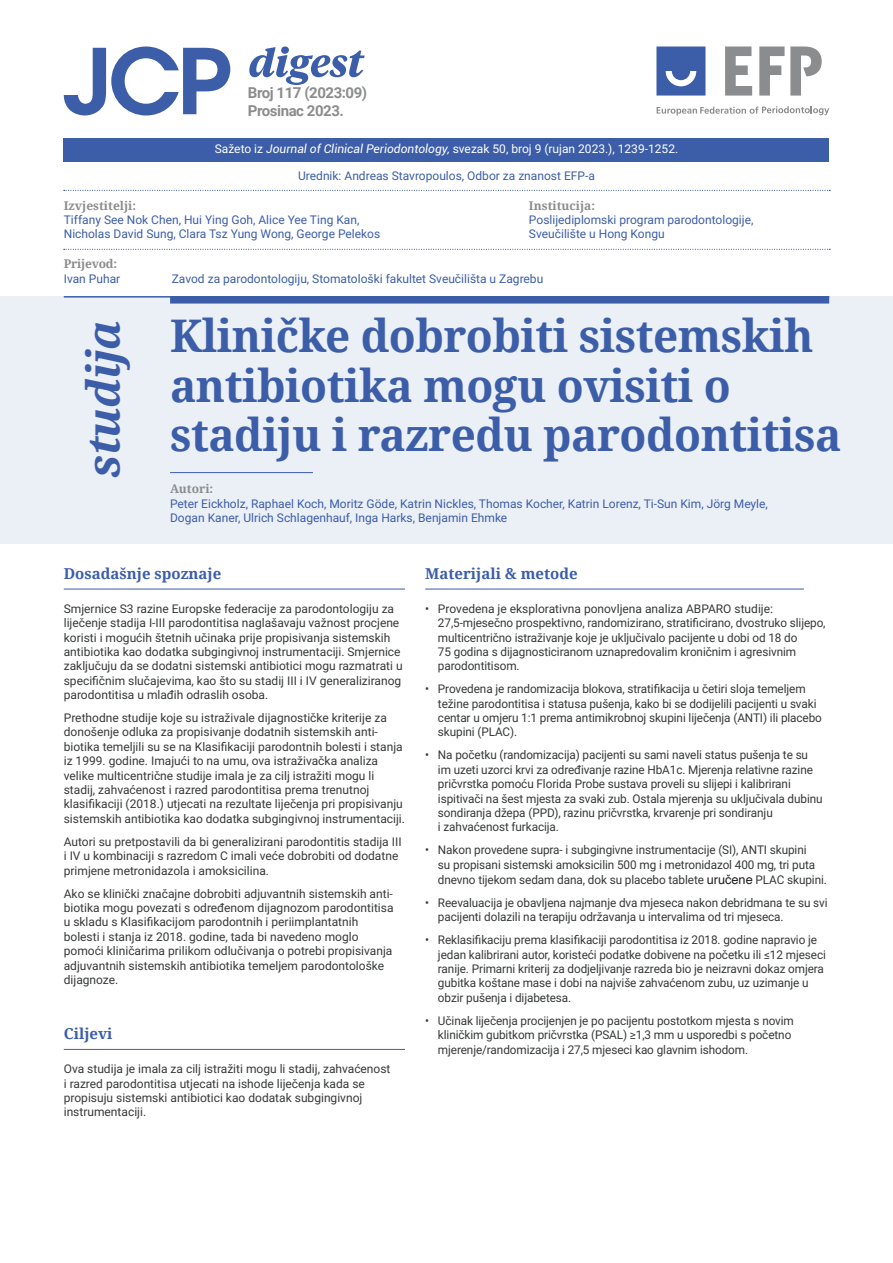
<style>
.page{position:relative;width:893px;height:1263px;background:#fff}
.page>*{position:absolute;margin:0;border:0;box-sizing:border-box;transform-origin:0 0}
.t1{font:700 45px/49.5px "Noto Serif";letter-spacing:-.01em;color:#3c5da8}
.t2{font:italic 700 45px "Noto Serif";letter-spacing:-.02em;color:#3c5da8}
.t3{font:700 15px "Noto Serif";color:#3c5da8}
.t4{font:700 15px/18px "Roboto";letter-spacing:-.03em;color:#8b8c8d}
.t5{font:12px/14.4px "Roboto";letter-spacing:-.01em;color:#363838}
.t6{font:12px/14.4px "Roboto";color:#3c5da8}
.t7{font:12px "Roboto";color:#fff}
.t8{font:700 12px "Noto Serif";color:#8b8c8d}
.t9{font:700 12px "Noto Serif";letter-spacing:-.02em;color:#8b8c8d}
.s1{font-style:italic}
.s2{font-family:"Helvetica";font-size:12.75px;color:#231f20}
</style>
<div class="page">
<div style="left:64px;top:139px;width:765px;height:23px;background:#3c5da8"></div>
<svg style="left:64px;top:47px;width:166px;height:68px"></svg>
<svg style="left:249px;top:47px;width:116px;height:38px"></svg>
<div style="left:0;top:296px;width:893px;height:247px;background:#ebeff6"></div>
<hr style="left:64px;top:296px;width:765px;height:2px;background:#3c5da8">
<div style="left:170px;top:296px;width:659px;height:8px;background:#3c5da8"></div>
<hr style="left:170px;top:472px;width:143px;height:1px;background:#3c5da8">
<hr style="left:64px;top:589px;width:341px;height:1px;background:#3c5da8">
<hr style="left:64px;top:1049px;width:341px;height:1px;background:#3c5da8">
<svg style="left:64px;top:190px;width:766px;height:1px"></svg>
<hr style="left:425px;top:589px;width:379px;height:1px;background:#3c5da8">
<svg style="left:656px;top:47px;width:49px;height:49px;background:#5270b2"></svg>
<svg style="left:657px;top:106px;width:172px;height:9px"></svg>
<svg style="left:725px;top:47px;width:27px;height:49px"></svg>
<svg style="left:759px;top:47px;width:25px;height:49px"></svg>
<svg style="left:790px;top:47px;width:32px;height:49px"></svg>
<svg style="left:64px;top:249px;width:766px;height:1px"></svg>
<p class="t4" style="left:248px;top:83px;width:121px">Broj 117 (2023:09)<br>Prosinac 2023.</p>
<p class="t7" style="left:215px;top:141px;width:465px">Sažeto iz <span class="s1">Journal of Clinical Periodontology,</span> svezak 50, broj 9 (rujan 2023.), 1239-1252.</p>
<p class="t6" style="left:298px;top:168px;width:298px">Urednik: Andreas Stavropoulos, Odbor za znanost EFP-a</p>
<p class="t8" style="left:64px;top:197px;width:74px">Izvjestitelji:</p>
<p class="t6" style="left:64px;top:212px;width:318px">Tiffany See Nok Chen, Hui Ying Goh, Alice Yee Ting Kan,<br>Nicholas David Sung, Clara Tsz Yung Wong, George Pelekos</p>
<p class="t8" style="left:529px;top:197px;width:68px">Institucija:</p>
<p class="t6" style="left:529px;top:212px;width:226px">Poslijediplomski program parodontologije,<br>Sveučilište u Hong Kongu</p>
<p class="t9" style="left:64px;top:255px;width:55px">Prijevod:</p>
<p class="t6" style="left:64px;top:271px;width:58px">Ivan Puhar</p>
<p class="t6" style="left:172px;top:271px;width:373px">Zavod za parodontologiju, Stomatološki fakultet Sveučilišta u Zagrebu</p>
<h1 class="t2" style="left:72px;top:478px;width:159px;rotate:-90deg">studija</h1>
<h1 class="t1" style="left:170px;top:310px;width:673px">Kliničke dobrobiti sistemskih antibiotika mogu ovisiti o stadiju i razredu parodontitisa</h1>
<p class="t8" style="left:170px;top:480px;width:45px">Autori:</p>
<p class="t6" style="left:170px;top:496px;width:599px">Peter Eickholz, Raphael Koch, Moritz Göde, Katrin Nickles, Thomas Kocher, Katrin Lorenz, Ti-Sun Kim, Jörg Meyle,<br>Dogan Kaner, Ulrich Schlagenhauf, Inga Harks, Benjamin Ehmke</p>
<p class="t3" style="left:64px;top:563px;width:159px">Dosadašnje spoznaje</p>
<p class="t5" style="left:64px;top:601px;width:340px">Smjernice S3 razine Europske federacije za parodontologiju za liječenje stadija I-III parodontitisa naglašavaju važnost procjene koristi i mogućih štetnih učinaka prije propisivanja sistemskih antibiotika kao dodatka subgingivnoj instrumentaciji. Smjernice zaključuju da se dodatni sistemski antibiotici mogu razmatrati u specifičnim slučajevima, kao što su stadij III i IV generaliziranog parodontitisa u mlađih odraslih osoba.</p>
<p class="t5" style="left:64px;top:710px;width:343px">Prethodne studije koje su istraživale dijagnostičke kriterije za donošenje odluka za propisivanje dodatnih sistemskih anti&shy;biotika temeljili su se na Klasifikaciji parodontnih bolesti i stanja iz 1999. godine. Imajući to na umu, ova istraživačka analiza velike multicentrične studije imala je za cilj istražiti mogu li stadij, zahvaćenost i razred parodontitisa prema trenutnoj klasifikaciji (2018.) utjecati na rezultate liječenja pri propisivanju sistemskih antibiotika kao dodatka subgingivnoj instrumentaciji.</p>
<p class="t5" style="left:64px;top:834px;width:339px">Autori su pretpostavili da bi generalizirani parodontitis stadija III i IV u kombinaciji s razredom C imali veće dobrobiti od dodatne primjene metronidazola i amoksicilina.</p>
<p class="t5" style="left:64px;top:885px;width:331px">Ako se klinički značajne dobrobiti adjuvantnih sistemskih anti&shy;biotika mogu povezati s određenom dijagnozom parodontitisa u skladu s Klasifikacijom parodontnih i periimplantatnih bolesti i stanja iz 2018. godine, tada bi navedeno moglo pomoći kliničarima prilikom odlučivanja o potrebi propisivanja adjuvantnih sistemskih antibiotika temeljem parodontološke dijagnoze.</p>
<p class="t3" style="left:64px;top:1023px;width:50px">Ciljevi</p>
<p class="t5" style="left:64px;top:1061px;width:328px">Ova studija je imala za cilj istražiti mogu li stadij, zahvaćenost i razred parodontitisa utjecati na ishode liječenja kada se propisuju sistemski antibiotici kao dodatak subgingivnoj instrumentaciji.</p>
<p class="t3" style="left:425px;top:563px;width:154px">Materijali &amp; metode</p>
<p class="t5" style="left:438px;top:601px;width:389px;text-indent:-13px">• Provedena je eksplorativna ponovljena analiza ABPARO studije:<br>27,5-mjesečno prospektivno, randomizirano, stratificirano, dvostruko slijepo, multicentrično istraživanje koje je uključivalo pacijente u dobi od 18 do<br>75 godina s dijagnosticiranom uznapredovalim kroničnim i agresivnim parodontitisom.</p>
<p class="t5" style="left:438px;top:681px;width:385px;text-indent:-13px">• Provedena je randomizacija blokova, stratifikacija u četiri sloja temeljem težine parodontitisa i statusa pušenja, kako bi se dodijelili pacijenti u svaki centar u omjeru 1:1 prema antimikrobnoj skupini liječenja (ANTI) ili placebo skupini (PLAC).</p>
<p class="t5" style="left:438px;top:747px;width:386px;text-indent:-13px">• Na početku (randomizacija) pacijenti su sami naveli status pušenja te su im uzeti uzorci krvi za određivanje razine HbA1c. Mjerenja relativne razine pričvrstka pomoću Florida Probe sustava proveli su slijepi i kalibrirani ispitivači na šest mjesta za svaki zub. Ostala mjerenja su uključivala dubinu sondiranja džepa (PPD), razinu pričvrstka, krvarenje pri sondiranju<br>i zahvaćenost furkacija.</p>
<p class="t5" style="left:438px;top:842px;width:390px;line-height:14.9px;text-indent:-13px">• Nakon provedene supra- i subgingivne instrumentacije (SI), ANTI skupini<br>su propisani sistemski amoksicilin 500 mg i metronidazol 400 mg, tri puta dnevno tijekom sedam dana, dok su placebo tablete <span class="s2">uručene</span> PLAC skupini.</p>
<p class="t5" style="left:438px;top:895px;width:391px;text-indent:-13px">• Reevaluacija je obavljena najmanje dva mjeseca nakon debridmana te su svi pacijenti dolazili na terapiju održavanja u intervalima od tri mjeseca.</p>
<p class="t5" style="left:438px;top:932px;width:389px;text-indent:-13px">• Reklasifikaciju prema klasifikaciji parodontitisa iz 2018. godine napravio je jedan kalibrirani autor, koristeći podatke dobivene na početku ili ≤12 mjeseci ranije. Primarni kriterij za dodjeljivanje razreda bio je neizravni dokaz omjera gubitka koštane mase i dobi na najviše zahvaćenom zubu, uz uzimanje u obzir pušenja i dijabetesa.</p>
<p class="t5" style="left:438px;top:1013px;width:357px;text-indent:-13px">• Učinak liječenja procijenjen je po pacijentu postotkom mjesta s novim kliničkim gubitkom pričvrstka (PSAL) ≥1,3 mm u usporedbi s početno mjerenje/randomizacija i 27,5 mjeseci kao glavnim ishodom.</p>
</div>
